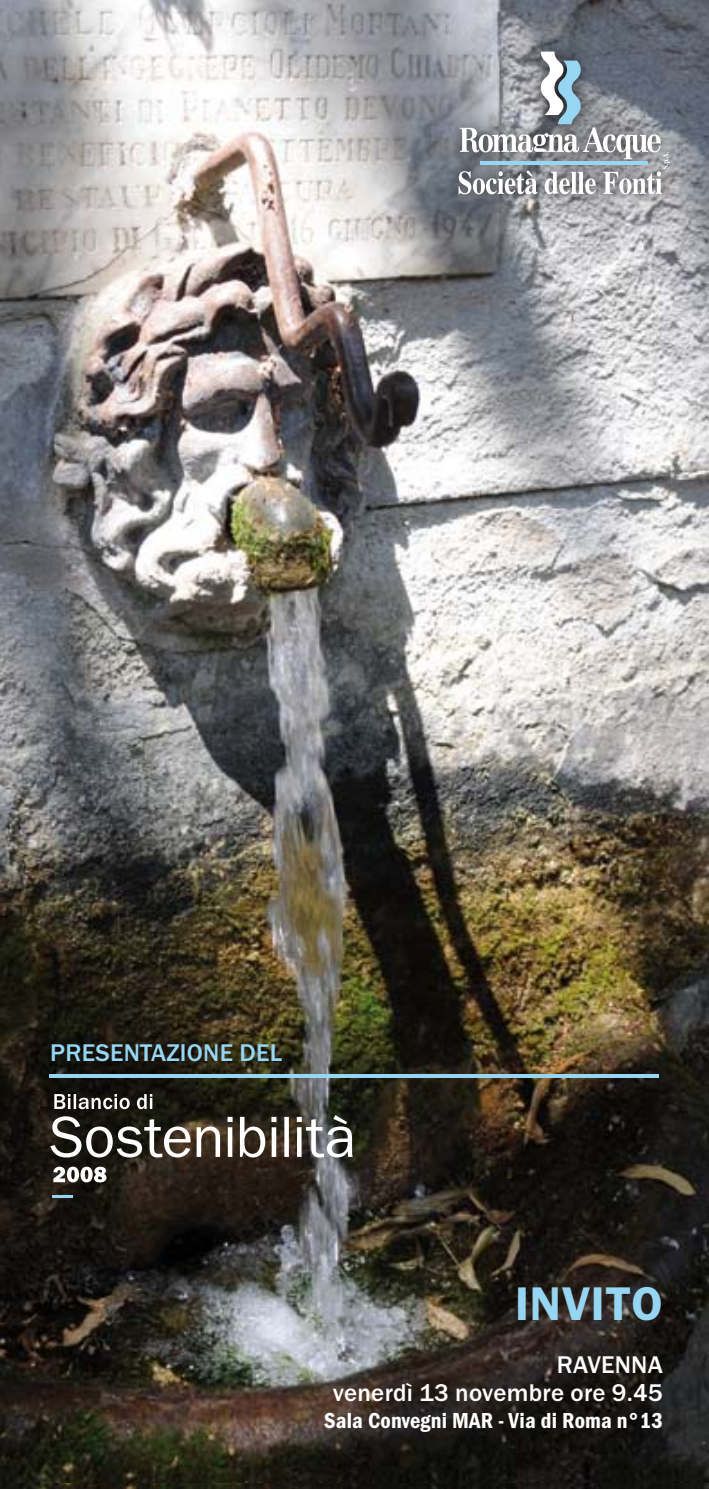
<style>
.page{position:relative;width:709px;height:1489px;background:#fff}
.page>*{position:absolute;margin:0;border:0;box-sizing:border-box;transform-origin:0 0}
.t1{font:600 47.5px "ITC Franklin Gothic Std";letter-spacing:.01em;color:#97d6f2}
.t2{font:500 25px/27.5px "ITC Franklin Gothic Std";letter-spacing:.01em;color:#fff;text-align:right}
.t3{font:500 25px "ITC Franklin Gothic Std";letter-spacing:.01em;color:#97d6f2}
.t4{font:22.5px "ITC Franklin Gothic Std Dm Cd";letter-spacing:.01em;color:#fff}
</style>
<div class="page">
<img style="left:0;top:0;width:709px;height:1483px">
<img style="left:0;top:1483px;width:709px;height:5px">
<div style="left:442px;top:35px;width:256px;height:187px;background:#000;opacity:.75"></div>
<svg style="left:458px;top:51px;width:212px;height:143px;background:#959aa1"></svg>
<hr style="left:480px;top:161px;width:167px;height:3px;background:#97d6f2">
<hr style="left:49px;top:1074px;width:609px;height:4px;background:#97d6f2">
<svg style="left:50px;top:1115px;width:303px;height:42px"></svg>
<hr style="left:53px;top:1195px;width:20px;height:3px;background:#97d6f2">
<svg style="left:53px;top:1166px;width:53px;height:16px"></svg>
<svg style="left:54px;top:1093px;width:98px;height:16px"></svg>
<p class="t3" style="left:50px;top:1038px;width:233px">PRESENTAZIONE DEL</p>
<h1 class="t1" style="left:515px;top:1274px;width:149px">INVITO</h1>
<p class="t2" style="left:333px;top:1351px;width:331px">RAVENNA<br>VENERDÌ 13 NOVEMBRE ORE 9.45</p>
<p class="t4" style="left:324px;top:1407px;width:340px">Sala Convegni MAR - Via di Roma n°13</p>
</div>
